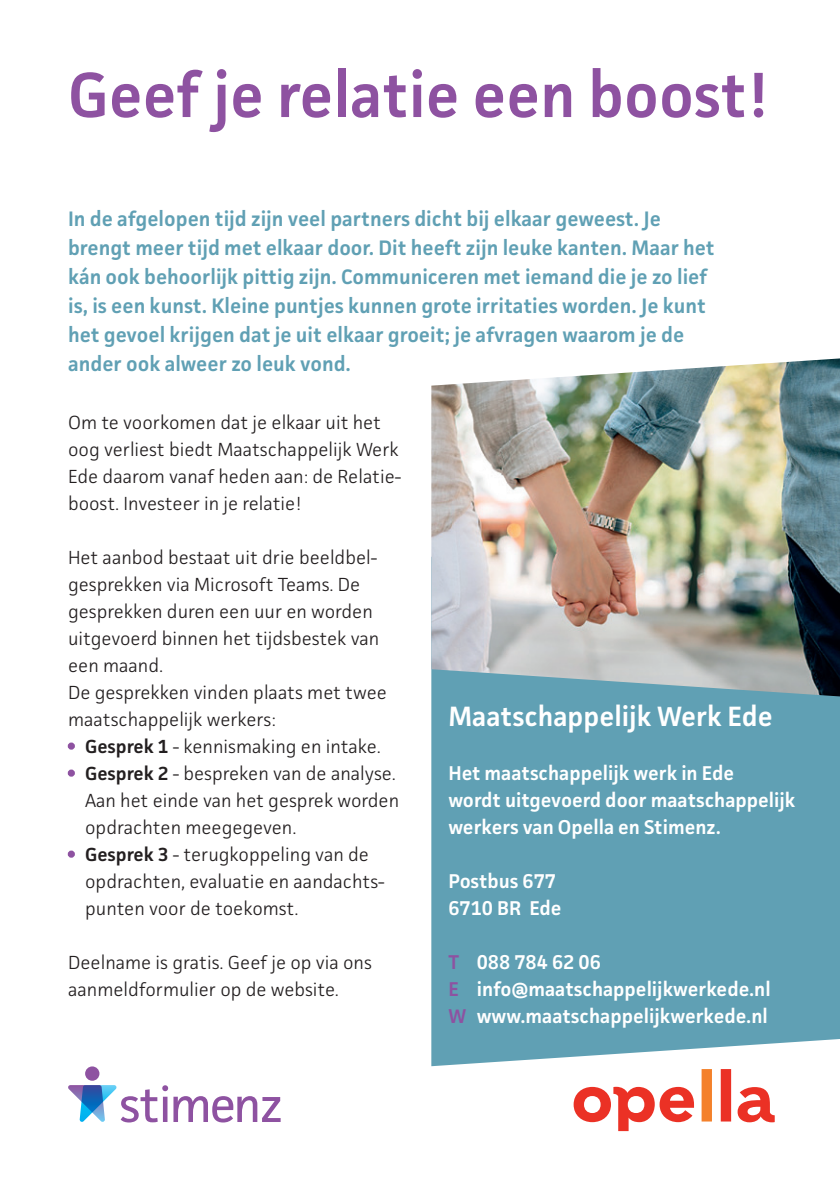
<style>
.page{position:relative;width:840px;height:1191px;background:#fff}
.page>*{position:absolute;margin:0;border:0;box-sizing:border-box;transform-origin:0 0}
.t1{font:600 64px "Facit";color:#8e52a1}
.t2{font:600 28px "Facit";color:#fff}
.t3{font:600 21px/29px "Facit";color:#60a0b4}
.t4{font:600 20px/27px "Facit";color:#fff}
.t5{font:300 19px/27px "Facit";color:#231f20}
.s1{font-weight:600;color:#8e52a1}
.s2{font-weight:600}
.s3{color:#8e52a1}
</style>
<div class="page">
<div style="left:431px;top:696px;width:408px;height:370px;background:#60a0b4"></div>
<div style="left:85px;top:1066px;width:14px;height:14px;background:#8e52a1;border-radius:50%"></div>
<svg style="left:68px;top:1085px;width:212px;height:37px"></svg>
<svg style="left:701px;top:1069px;width:10px;height:52px"></svg>
<svg style="left:720px;top:1069px;width:10px;height:52px"></svg>
<svg style="left:573px;top:1086px;width:120px;height:45px"></svg>
<svg style="left:737px;top:1087px;width:37px;height:35px"></svg>
<div style="left:68px;top:742px;width:7px;height:7px;border:3px solid #8e52a1;border-radius:50%"></div>
<div style="left:68px;top:769px;width:7px;height:7px;border:3px solid #8e52a1;border-radius:50%"></div>
<div style="left:68px;top:850px;width:7px;height:7px;border:3px solid #8e52a1;border-radius:50%"></div>
<img style="left:431px;top:358px;width:408px;height:338px">
<h1 class="t1" style="left:68px;top:55px;width:700px">Geef je relatie een boost!</h1>
<p class="t3" style="left:68px;top:204px;width:647px">In de afgelopen tijd zijn veel partners dicht bij elkaar geweest. Je brengt meer tijd met elkaar door. Dit heeft zijn leuke kanten. Maar het kán ook behoorlijk pittig zijn. Communiceren met iemand die je zo lief is, is een kunst. Kleine puntjes kunnen grote irritaties worden. Je kunt het gevoel krijgen dat je uit elkaar groeit; je afvragen waarom je de ander ook alweer zo leuk vond.</p>
<p class="t5" style="left:68px;top:408px;width:334px">Om te voorkomen dat je elkaar uit het oog verliest biedt Maatschappelijk Werk Ede daarom vanaf heden aan: de Relatie&shy;boost. Investeer in je relatie!</p>
<p class="t5" style="left:68px;top:543px;width:320px">Het aanbod bestaat uit drie beeldbel&shy;gesprekken via Microsoft Teams. De gesprekken duren een uur en worden uitgevoerd binnen het tijdsbestek van een maand.<br>De gesprekken vinden plaats met twee maatschappelijk werkers:</p>
<p class="t5" style="left:68px;top:732px;width:314px"><span class="s1">•</span> <span class="s2">Gesprek 1</span> - kennismaking en intake.</p>
<p class="t5" style="left:85px;top:759px;width:315px;text-indent:-17px"><span class="s1">•</span> <span class="s2">Gesprek 2</span> - bespreken van de analyse.<br>Aan het einde van het gesprek worden opdrachten meegegeven.</p>
<p class="t5" style="left:85px;top:840px;width:301px;text-indent:-17px"><span class="s1">•</span> <span class="s2">Gesprek 3</span> - terugkoppeling van de opdrachten, evaluatie en aandachts&shy;punten voor de toekomst.</p>
<p class="t5" style="left:68px;top:948px;width:305px">Deelname is gratis. Geef je op via ons aanmeldformulier op de website.</p>
<h2 class="t2" style="left:448px;top:699px;width:326px">Maatschappelijk Werk Ede</h2>
<p class="t4" style="left:448px;top:759px;width:348px">Het maatschappelijk werk in Ede<br>wordt uitgevoerd door maatschappelijk werkers van Opella en Stimenz.</p>
<p class="t4" style="left:448px;top:867px;width:115px">Postbus 677<br>6710 BR Ede</p>
<p class="t4" style="left:448px;top:948px;width:323px"><span class="s3">T</span> 088 784 62 06<br><span class="s3">E</span> info@maatschappelijkwerkede.nl<br><span class="s3">W</span> www.maatschappelijkwerkede.nl</p>
</div>
